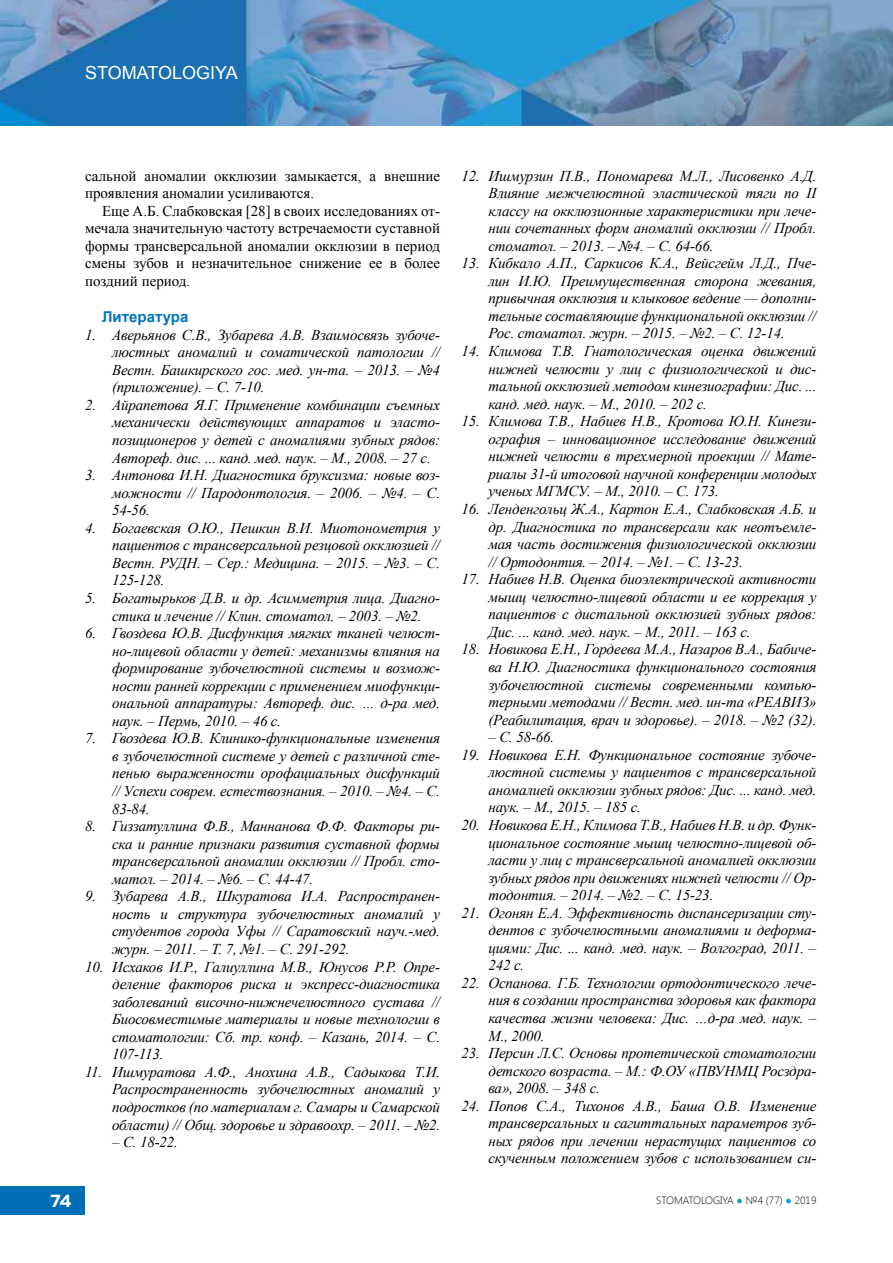
<style>
.page{position:relative;width:893px;height:1263px;background:#fff}
.page>*{position:absolute;margin:0;border:0;box-sizing:border-box;transform-origin:0 0}
.t1{font:18px "Arial";color:#fff}
.t2{font:700 18px "Muller";color:#fff}
.t3{font:italic 15px/17.5px "Times New Roman";letter-spacing:-.01em;color:#000;text-align:justify}
.t4{font:15px/17.5px "Times New Roman";color:#000}
.t5{font:700 15px "Arial";color:#0075bf}
.t6{font:300 10.5px "Segoe UI";color:#000}
.s1{color:#009fe3}
</style>
<div class="page">
<img style="left:0;top:0;width:893px;height:125px">
<div style="left:0;top:1186px;width:84px;height:29px;background:#006eb7"></div>
<p class="t1" style="left:85px;top:61px;width:154px">STOMATOLOGIYA</p>
<p class="t4" style="left:85px;top:166px;width:357px">сальной аномалии окклюзии замыкается, а внешние проявления аномалии усиливаются.</p>
<p class="t4" style="left:85px;top:202px;width:357px;text-align:justify;text-indent:17px">Еще А.Б. Слабковская [28] в своих исследованиях от&shy;мечала значительную частоту встречаемости суставной формы трансверсальной аномалии окклюзии в период смены зубов и незначительное снижение ее в более поздний период.</p>
<p class="t5" style="left:102px;top:307px;width:88px">Литература</p>
<p class="t3" style="left:112px;top:325px;width:330px;text-indent:-27px">1. Аверьянов С.В., Зубарева А.В. Взаимосвязь зубоче&shy;люстных аномалий и соматической патологии // Вестн. Башкирского гос. мед. ун-та. – 2013. – №4 (приложение). – С. 7-10.</p>
<p class="t3" style="left:112px;top:396px;width:330px;text-indent:-27px">2. Айрапетова Я.Г. Применение комбинации съемных механически действующих аппаратов и эласто&shy;позиционеров у детей с аномалиями зубных рядов:<br>Автореф. дис. ... канд. мед. наук. – М., 2008. – 27 с.</p>
<p class="t3" style="left:112px;top:466px;width:330px;text-indent:-27px">3. Антонова И.Н. Диагностика бруксизма: новые воз&shy;можности // Пародонтология. – 2006. – №4. – С.<br>54-56.</p>
<p class="t3" style="left:112px;top:519px;width:330px;text-indent:-27px">4. Богаевская О.Ю., Пешкин В.И. Миотонометрия у пациентов с трансверсальной резцовой окклюзией // Вестн. РУДН. – Сер.: Медицина. – 2015. – №3. – С.<br>125-128.</p>
<p class="t3" style="left:85px;top:589px;width:357px;text-align:center">5. Богатырьков Д.В. и др. Асимметрия лица. Диагно&shy;стика и лечение // Клин. стоматол. – 2003. – №2.</p>
<p class="t3" style="left:112px;top:624px;width:330px;text-indent:-27px">6. Гвоздева Ю.В. Дисфункция мягких тканей челюст&shy;но-лицевой области у детей: механизмы влияния на формирование зубочелюстной системы и возмож&shy;ности ранней коррекции с применением миофункци&shy;ональной аппаратуры: Автореф. дис. … д-ра мед. наук. – Пермь, 2010. – 46 с.</p>
<p class="t3" style="left:112px;top:729px;width:330px;text-indent:-27px">7. Гвоздева Ю.В. Клинико-функциональные изменения в зубочелюстной системе у детей с различной сте&shy;пенью выраженности орофациальных дисфункций // Успехи соврем. естествознания. – 2010. – №4. – С.<br>83-84.</p>
<p class="t3" style="left:112px;top:817px;width:330px;text-indent:-27px">8. Гиззатуллина Ф.В., Маннанова Ф.Ф. Факторы ри&shy;ска и ранние признаки развития суставной формы трансверсальной аномалии окклюзии // Пробл. сто&shy;матол. – 2014. – №6. – С. 44-47.</p>
<p class="t3" style="left:112px;top:887px;width:330px;text-indent:-27px">9. Зубарева А.В., Шкуратова И.А. Распространен&shy;ность и структура зубочелюстных аномалий у студентов города Уфы // Саратовский науч.-мед. журн. – 2011. – Т. 7, №1. – С. 291-292.</p>
<p class="t3" style="left:112px;top:957px;width:330px;text-indent:-27px">10. Исхаков И.Р., Галиуллина М.В., Юнусов Р.Р. Опре&shy;деление факторов риска и экспресс-диагностика заболеваний височно-нижнечелюстного сустава // Биосовместимые материалы и новые технологии в стоматологии: Сб. тр. конф. – Казань, 2014. – С.<br>107-113.</p>
<p class="t3" style="left:112px;top:1063px;width:330px;text-indent:-27px">11. Ишмуратова А.Ф., Анохина А.В., Садыкова Т.И.<br>Распространенность зубочелюстных аномалий у подростков (по материалам г. Самары и Самарской области) // Общ. здоровье и здравоохр. – 2011. – №2.</p>
<p class="t3" style="left:112px;top:1133px;width:67px">– С. 18-22.</p>
<p class="t3" style="left:488px;top:166px;width:330px;text-indent:-27px">12. Ишмурзин П.В., Пономарева М.Л., Лисовенко А.Д.<br>Влияние межчелюстной эластической тяги по II классу на окклюзионные характеристики при лече&shy;нии сочетанных форм аномалий окклюзии // Пробл. стоматол. – 2013. – №4. – С. 64-66.</p>
<p class="t3" style="left:488px;top:254px;width:330px;text-indent:-27px">13. Кибкало А.П., Саркисов К.А., Вейсгейм Л.Д., Пче&shy;лин И.Ю. Преимущественная сторона жевания, привычная окклюзия и клыковое ведение — дополни&shy;тельные составляющие функциональной окклюзии // Рос. стоматол. журн. – 2015. – №2. – С. 12-14.</p>
<p class="t3" style="left:488px;top:342px;width:330px;text-indent:-27px">14. Климова Т.В. Гнатологическая оценка движений нижней челюсти у лиц с физиологической и дис&shy;тальной окклюзией методом кинезиографии: Дис. ... канд. мед. наук. – М., 2010. – 202 с.</p>
<p class="t3" style="left:488px;top:412px;width:330px;text-indent:-27px">15. Климова Т.В., Набиев Н.В., Кротова Ю.Н. Кинези&shy;ография – инновационное исследование движений нижней челюсти в трехмерной проекции // Мате&shy;риалы 31-й итоговой научной конференции молодых ученых МГМСУ. – М., 2010. – С. 173.</p>
<p class="t3" style="left:488px;top:500px;width:330px;text-indent:-27px">16. Ленденгольц Ж.А., Картон Е.А., Слабковская А.Б. и др. Диагностика по трансверсали как неотъемле&shy;мая часть достижения физиологической окклюзии // Ортодонтия. – 2014. – №1. – С. 13-23.</p>
<p class="t3" style="left:488px;top:570px;width:330px;text-indent:-27px">17. Набиев Н.В. Оценка биоэлектрической активности мышц челюстно-лицевой области и ее коррекция у пациентов с дистальной окклюзией зубных рядов:<br>Дис. ... канд. мед. наук. – М., 2011. – 163 с.</p>
<p class="t3" style="left:488px;top:640px;width:330px;text-indent:-27px">18. Новикова Е.Н., Гордеева М.А., Назаров В.А., Бабиче&shy;ва Н.Ю. Диагностика функционального состояния зубочелюстной системы современными компью&shy;терными методами // Вестн. мед. ин-та «РЕАВИЗ» (Реабилитация, врач и здоровье). – 2018. – №2 (32).</p>
<p class="t3" style="left:488px;top:728px;width:67px">– С. 58-66.</p>
<p class="t3" style="left:488px;top:745px;width:330px;text-indent:-27px">19. Новикова Е.Н. Функциональное состояние зубоче&shy;люстной системы у пациентов с трансверсальной аномалией окклюзии зубных рядов: Дис. ... канд. мед. наук. – М., 2015. – 185 с.</p>
<p class="t3" style="left:488px;top:816px;width:330px;text-indent:-27px">20. Новикова Е.Н., Климова Т.В., Набиев Н.В. и др. Функ&shy;циональное состояние мышц челюстно-лицевой об&shy;ласти у лиц с трансверсальной аномалией окклюзии зубных рядов при движениях нижней челюсти // Ор&shy;тодонтия. – 2014. – №2. – С. 15-23.</p>
<p class="t3" style="left:488px;top:903px;width:330px;text-indent:-27px">21. Огонян Е.А. Эффективность диспансеризации сту&shy;дентов с зубочелюстными аномалиями и деформа&shy;циями: Дис. ... канд. мед. наук. – Волгоград, 2011. – 242 с.</p>
<p class="t3" style="left:488px;top:974px;width:330px;text-indent:-27px">22. Оспанова. Г.Б. Технологии ортодонтического лече&shy;ния в создании пространства здоровья как фактора качества жизни человека: Дис. …д-ра мед. наук. – М., 2000.</p>
<p class="t3" style="left:488px;top:1044px;width:330px;text-indent:-27px">23. Персин Л.С. Основы протетической стоматологии детского возраста. – М.: Ф.ОУ «ПВУНМЦ Росздра&shy;ва», 2008. – 348 с.</p>
<p class="t3" style="left:488px;top:1096px;width:330px;text-indent:-27px">24. Попов С.А., Тихонов А.В., Баша О.В. Изменение трансверсальных и сагиттальных параметров зуб&shy;ных рядов при лечении нерастущих пациентов со скученным положением зубов с использованием си-</p>
<p class="t2" style="left:50px;top:1189px;width:23px">74</p>
<p class="t6" style="left:656px;top:1193px;width:162px">STOMATOLOGIYA <span class="s1">●</span> №4 (77) <span class="s1">●</span> 2019</p>
</div>
